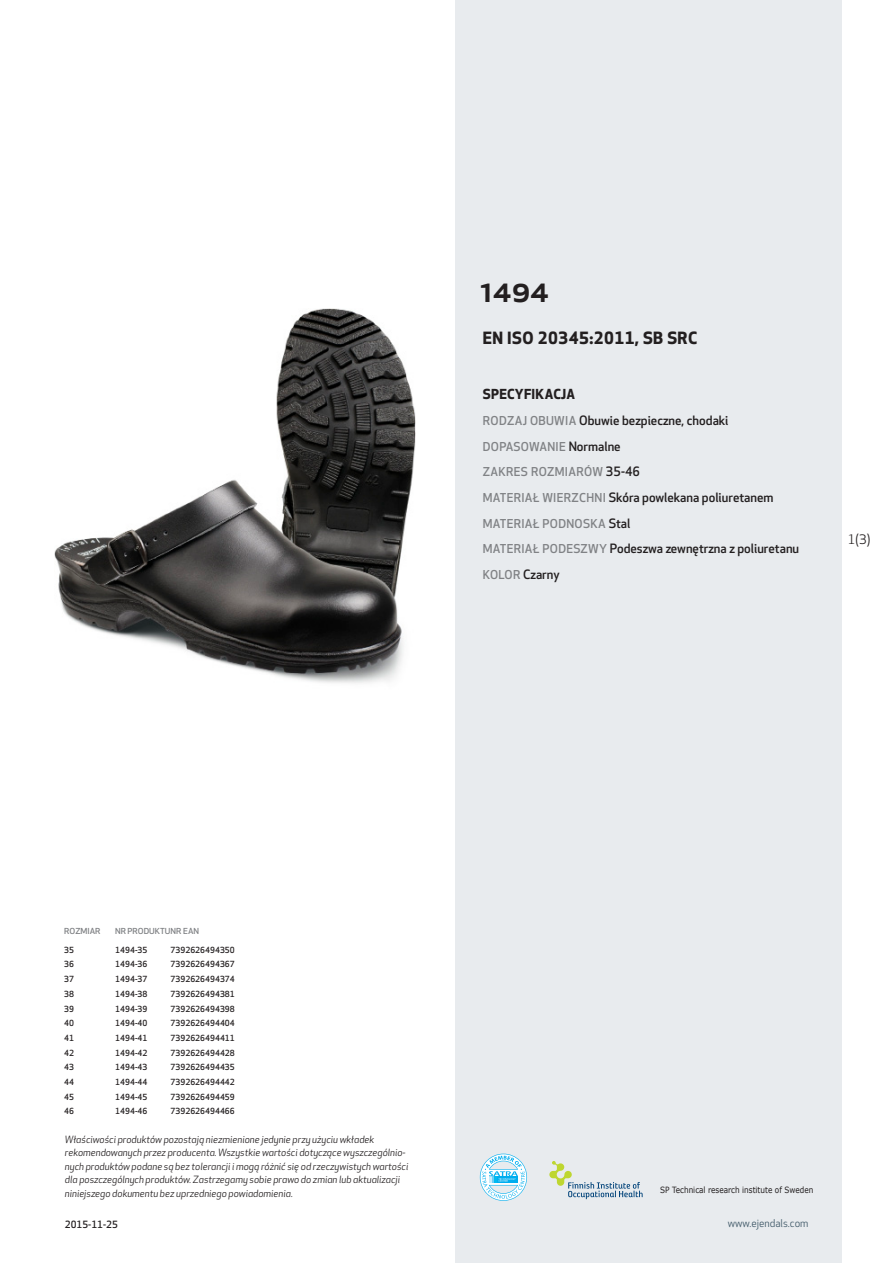
<style>
.page{position:relative;width:893px;height:1263px;background:#fff}
.page>*{position:absolute;margin:0;border:0;box-sizing:border-box;transform-origin:0 0}
.prodname{font:500 36px "Apex New";color:#231f20}
.Funktion_body{font:700 16.5px "Apex New";letter-spacing:.025em;color:#231f20}
.Funktion_body-2{font:700 13.5px "Apex New";letter-spacing:.025em;color:#231f20}
.t1{font:12.75px "Apex New";color:#231f20}
.Funktion_body-3{font:500 12.6px "Apex New";color:#231f20}
.Funktion_body-4{font:500 12px "Apex New";letter-spacing:.025em;color:#808285}
.t2{font:10.5px "Apex New";color:#405968}
.t3{font:italic 9.75px/13.5px "Apex New";color:#231f20}
.Sidfot_datum{font:500 9.75px "Apex New";color:#231f20}
.t4{font:8.55px "Verdana";color:#231f20;scale:.85 1}
.ArticleTable_body{font:500 8.25px "Apex New";color:#231f20}
.ArticeTable_header{font:500 8.1px "Apex New";color:#808285;scale:1.06 1}
.s1{font-size:12px;color:#808285}
.s2{font-size:12.6px;color:#231f20}
</style>
<div class="page">
<div style="left:455px;top:0;width:387px;height:1263px;background:#e8ebee"></div>
<svg style="left:549px;top:1161px;width:94px;height:38px"></svg>
<svg style="left:480px;top:1154px;width:47px;height:47px"></svg>
<img style="left:54px;top:309px;width:361px;height:374px">
<p class="prodname" style="left:480px;top:265px;width:70px">1494</p>
<p class="Funktion_body" style="left:483px;top:326px;width:216px">EN ISO 20345:2011, SB SRC</p>
<p class="Funktion_body-2" style="left:483px;top:385px;width:94px">SPECYFIKACJA</p>
<p class="Funktion_body-3" style="left:483px;top:412px;width:247px"><span class="s1">RODZAJ OBUWIA</span> Obuwie bezpieczne, chodaki</p>
<p class="Funktion_body-4" style="left:483px;top:438px;width:139px">DOPASOWANIE <span class="s2">Normalne</span></p>
<p class="Funktion_body-4" style="left:483px;top:464px;width:159px">ZAKRES ROZMIARÓW <span class="s2">35-46</span></p>
<p class="Funktion_body-3" style="left:483px;top:489px;width:292px"><span class="s1">MATERIAŁ WIERZCHNI</span> Skóra powlekana poliuretanem</p>
<p class="Funktion_body-4" style="left:483px;top:515px;width:149px">MATERIAŁ PODNOSKA <span class="s2">Stal</span></p>
<p class="Funktion_body-3" style="left:483px;top:540px;width:318px"><span class="s1">MATERIAŁ PODESZWY</span> Podeszwa zewnętrzna z poliuretanu</p>
<p class="Funktion_body-3" style="left:483px;top:566px;width:78px"><span class="s1">KOLOR</span> Czarny</p>
<p class="t1" style="left:848px;top:531px;width:24px">1(3)</p>
<p class="ArticeTable_header" style="left:64px;top:925px;width:36px">ROZMIAR</p>
<p class="ArticeTable_header" style="left:115px;top:925px;width:81px">NR PRODUKTUNR EAN</p>
<p class="ArticleTable_body" style="left:64px;top:944px;width:11px">35</p>
<p class="ArticleTable_body" style="left:115px;top:944px;width:34px">1494-35</p>
<p class="ArticleTable_body" style="left:171px;top:944px;width:66px">7392626494350</p>
<p class="ArticleTable_body" style="left:64px;top:959px;width:11px">36</p>
<p class="ArticleTable_body" style="left:115px;top:959px;width:34px">1494-36</p>
<p class="ArticleTable_body" style="left:171px;top:959px;width:66px">7392626494367</p>
<p class="ArticleTable_body" style="left:64px;top:973px;width:11px">37</p>
<p class="ArticleTable_body" style="left:115px;top:973px;width:34px">1494-37</p>
<p class="ArticleTable_body" style="left:171px;top:973px;width:66px">7392626494374</p>
<p class="ArticleTable_body" style="left:64px;top:988px;width:11px">38</p>
<p class="ArticleTable_body" style="left:115px;top:988px;width:34px">1494-38</p>
<p class="ArticleTable_body" style="left:171px;top:988px;width:66px">7392626494381</p>
<p class="ArticleTable_body" style="left:64px;top:1003px;width:11px">39</p>
<p class="ArticleTable_body" style="left:115px;top:1003px;width:34px">1494-39</p>
<p class="ArticleTable_body" style="left:171px;top:1003px;width:66px">7392626494398</p>
<p class="ArticleTable_body" style="left:64px;top:1018px;width:11px">40</p>
<p class="ArticleTable_body" style="left:115px;top:1018px;width:34px">1494-40</p>
<p class="ArticleTable_body" style="left:171px;top:1018px;width:66px">7392626494404</p>
<p class="ArticleTable_body" style="left:64px;top:1032px;width:11px">41</p>
<p class="ArticleTable_body" style="left:115px;top:1032px;width:34px">1494-41</p>
<p class="ArticleTable_body" style="left:171px;top:1032px;width:66px">7392626494411</p>
<p class="ArticleTable_body" style="left:64px;top:1047px;width:11px">42</p>
<p class="ArticleTable_body" style="left:115px;top:1047px;width:34px">1494-42</p>
<p class="ArticleTable_body" style="left:171px;top:1047px;width:66px">7392626494428</p>
<p class="ArticleTable_body" style="left:64px;top:1062px;width:11px">43</p>
<p class="ArticleTable_body" style="left:115px;top:1062px;width:34px">1494-43</p>
<p class="ArticleTable_body" style="left:171px;top:1062px;width:66px">7392626494435</p>
<p class="ArticleTable_body" style="left:64px;top:1076px;width:11px">44</p>
<p class="ArticleTable_body" style="left:115px;top:1076px;width:34px">1494-44</p>
<p class="ArticleTable_body" style="left:171px;top:1076px;width:66px">7392626494442</p>
<p class="ArticleTable_body" style="left:64px;top:1091px;width:11px">45</p>
<p class="ArticleTable_body" style="left:115px;top:1091px;width:34px">1494-45</p>
<p class="ArticleTable_body" style="left:171px;top:1091px;width:66px">7392626494459</p>
<p class="ArticleTable_body" style="left:64px;top:1106px;width:11px">46</p>
<p class="ArticleTable_body" style="left:115px;top:1106px;width:34px">1494-46</p>
<p class="ArticleTable_body" style="left:171px;top:1106px;width:66px">7392626494466</p>
<p class="t3" style="left:65px;top:1132px;width:345px">Właściwości produktów pozostają niezmienione jedynie przy użyciu wkładek rekomendowanych przez producenta. Wszystkie wartości dotyczące wyszczególnio&shy;nych produktów podane są bez tolerancji i mogą różnić się od rzeczywistych wartości dla poszczególnych produktów. Zastrzegamy sobie prawo do zmian lub aktualizacji niniejszego dokumentu bez uprzedniego powiadomienia.</p>
<p class="Sidfot_datum" style="left:65px;top:1218px;width:54px">2015-11-25</p>
<p class="t4" style="left:660px;top:1184px;width:182px">SP Technical research institute of Sweden</p>
<p class="t2" style="left:728px;top:1217px;width:82px">www.ejendals.com</p>
</div>
